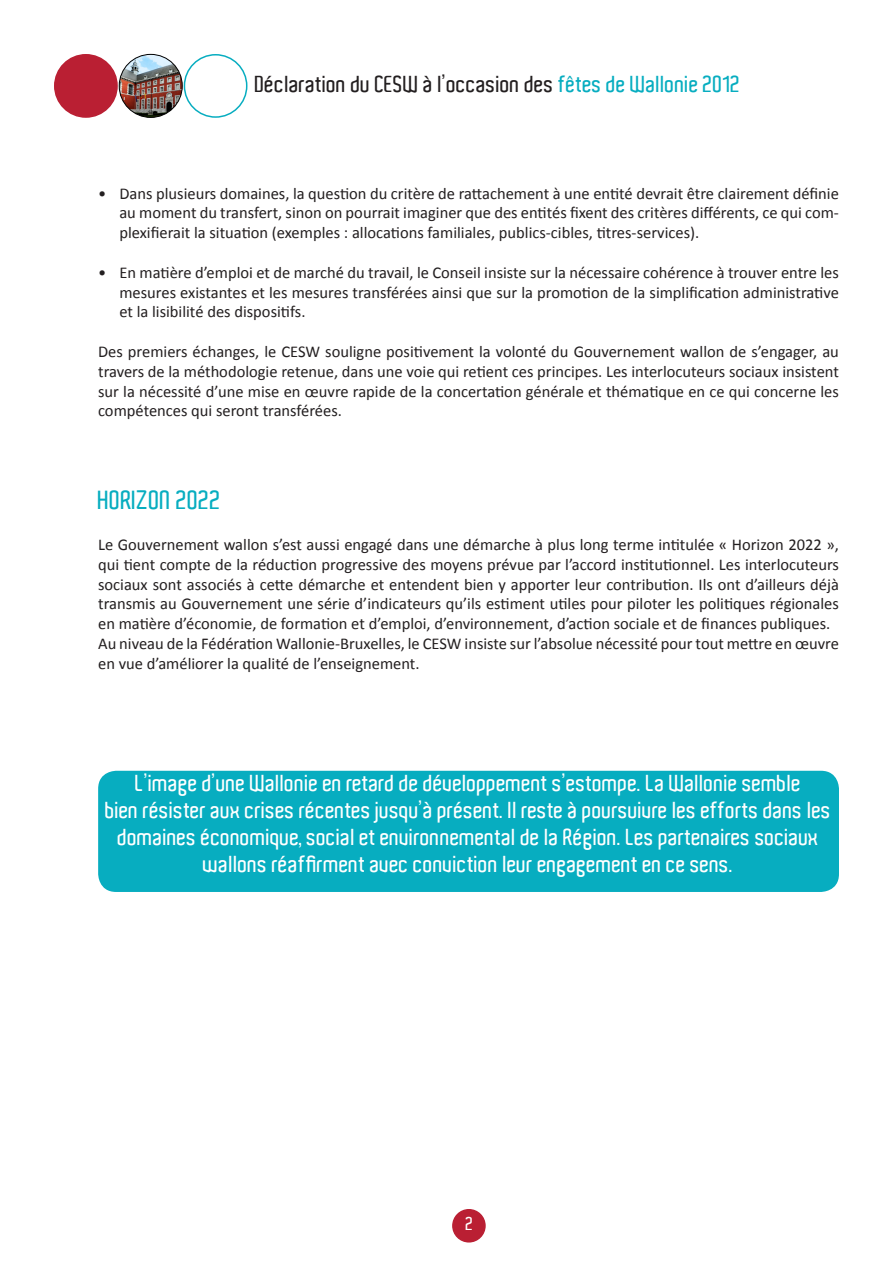
<style>
.page{position:relative;width:893px;height:1263px;background:#fff}
.page>*{position:absolute;margin:0;border:0;box-sizing:border-box;transform-origin:0 0}
.t1{font:600 25.5px "Aldo";color:#07adc0}
.t2{font:600 22.5px/27px "Aldo";color:#fff;text-align:center}
.t3{font:600 22.5px "Aldo";color:#231f20}
.t4{font:600 18px "Aldo";color:#fff}
.t5{font:16.5px/19.8px "Calibri";color:#231f20;text-align:justify}
.s1{color:#07adc0}
</style>
<div class="page">
<div style="left:98px;top:771px;width:741px;height:121px;background:#07adc0;border-radius:18px"></div>
<div style="left:55px;top:55px;width:62px;height:62px;background:#ba1f33;border-radius:50%"></div>
<div style="left:54px;top:54px;width:64px;height:64px;border:2px solid #ba1f33;border-radius:50%"></div>
<div style="left:184px;top:54px;width:63px;height:64px;border:2px solid #07adc0;border-radius:50%"></div>
<img style="left:119px;top:54px;width:63px;height:63px;border-radius:32px">
<div style="left:119px;top:54px;width:64px;height:64px;border:1px solid #000;border-radius:50%"></div>
<div style="left:453px;top:1210px;width:32px;height:32px;background:#ba1f33;border-radius:50%"></div>
<div style="left:452px;top:1209px;width:34px;height:33px;border:2px solid #ba1f33;border-radius:50%"></div>
<p class="t3" style="left:255px;top:71px;width:487px">Déclaration du CESW à l’occasion des <span class="s1">fêtes de Wallonie 2012</span></p>
<p class="t5" style="left:119px;top:182px;width:721px;text-indent:-21px">• Dans plusieurs domaines, la question du critère de rattachement à une entité devrait être clairement définie au moment du transfert, sinon on pourrait imaginer que des entités fixent des critères différents, ce qui com&shy;plexifierait la situation (exemples : allocations familiales, publics-cibles, titres-services).</p>
<p class="t5" style="left:119px;top:262px;width:721px;text-indent:-21px">• En matière d’emploi et de marché du travail, le Conseil insiste sur la nécessaire cohérence à trouver entre les mesures existantes et les mesures transférées ainsi que sur la promotion de la simplification administrative et la lisibilité des dispositifs.</p>
<p class="t5" style="left:98px;top:341px;width:742px">Des premiers échanges, le CESW souligne positivement la volonté du Gouvernement wallon de s’engager, au travers de la méthodologie retenue, dans une voie qui retient ces principes. Les interlocuteurs sociaux insistent sur la nécessité d’une mise en œuvre rapide de la concertation générale et thématique en ce qui concerne les compétences qui seront transférées.</p>
<p class="t1" style="left:98px;top:485px;width:125px">HORIZON 2022</p>
<p class="t5" style="left:98px;top:534px;width:742px">Le Gouvernement wallon s’est aussi engagé dans une démarche à plus long terme intitulée « Horizon 2022 », qui tient compte de la réduction progressive des moyens prévue par l’accord institutionnel. Les interlocuteurs sociaux sont associés à cette démarche et entendent bien y apporter leur contribution. Ils ont d’ailleurs déjà transmis au Gouvernement une série d’indicateurs qu’ils estiment utiles pour piloter les politiques régionales en matière d’économie, de formation et d’emploi, d’environnement, d’action sociale et de finances publiques.</p>
<p class="t5" style="left:98px;top:633px;width:742px">Au niveau de la Fédération Wallonie-Bruxelles, le CESW insiste sur l’absolue nécessité pour tout mettre en œuvre en vue d’améliorer la qualité de l’enseignement.</p>
<p class="t2" style="left:106px;top:770px;width:727px">L’image d’une Wallonie en retard de développement s’estompe. La Wallonie semble<br>bien résister aux crises récentes jusqu’à présent. Il reste à poursuivre les efforts dans les domaines économique, social et environnemental de la Région. Les partenaires sociaux wallons réaffirment avec conviction leur engagement en ce sens.</p>
<p class="t4" style="left:466px;top:1214px;width:9px">2</p>
</div>
